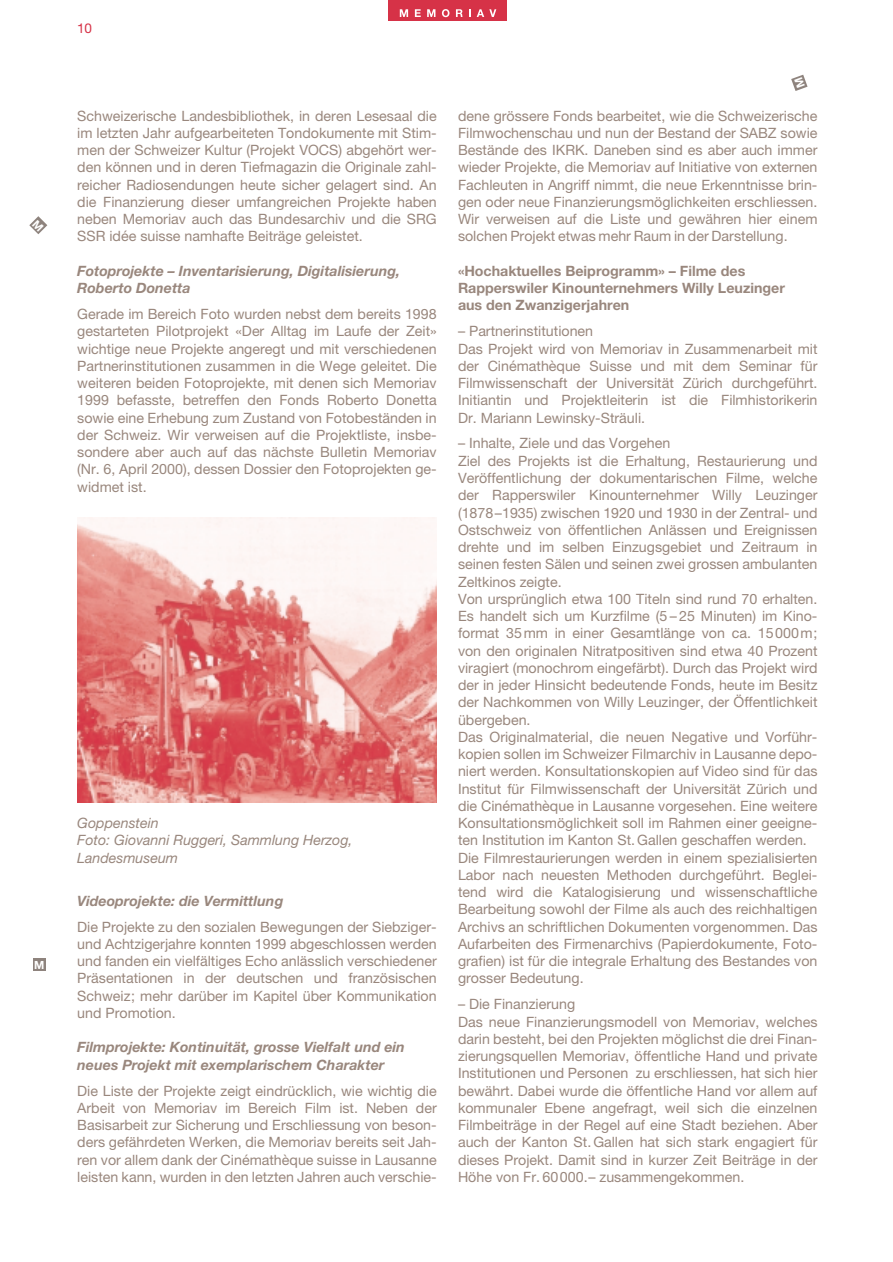
<style>
.page{position:relative;width:893px;height:1262px;background:#fff}
.page>*{position:absolute;margin:0;border:0;box-sizing:border-box;transform-origin:0 0}
.t1{font:14.25px/17.2px "Helvetica Neue";color:#99877d;text-align:justify}
.t2{font:italic 700 14.25px/17.2px "Helvetica Neue";color:#99877d}
.t3{font:700 14.25px/17.2px "Helvetica Neue";color:#99877d}
.t4{font:italic 14.25px/17.2px "Helvetica Neue";color:#99877d}
.t5{font:13.5px "Helvetica Neue";color:#d63247}
.t6{font:700 11.25px "Helvetica Neue";color:#fff}
</style>
<div class="page">
<div style="left:388px;top:0;width:118px;height:21px;background:#d63247"></div>
<svg style="left:400px;top:9px;width:8px;height:8px"></svg>
<svg style="left:415px;top:9px;width:6px;height:8px"></svg>
<svg style="left:427px;top:9px;width:8px;height:8px"></svg>
<svg style="left:442px;top:9px;width:7px;height:8px"></svg>
<svg style="left:456px;top:9px;width:6px;height:8px"></svg>
<svg style="left:476px;top:9px;width:20px;height:8px"></svg>
<div style="left:33px;top:957px;width:13px;height:13px;background:#8e837d"></div>
<img style="left:77px;top:517px;width:359px;height:285px">
<svg style="left:791px;top:75px;width:17px;height:16px"></svg>
<svg style="left:29px;top:216px;width:18px;height:18px"></svg>
<p class="t6" style="left:34px;top:960px;width:12px">M</p>
<p class="t5" style="left:77px;top:23px;width:16px">10</p>
<p class="t1" style="left:77px;top:109px;width:361px">Schweizerische Landesbibliothek, in deren Lesesaal die im letzten Jahr aufgearbeiteten Tondokumente mit Stim&shy;men der Schweizer Kultur (Projekt VOCS) abgehört wer&shy;den können und in deren Tiefmagazin die Originale zahl&shy;reicher Radiosendungen heute sicher gelagert sind. An die Finanzierung dieser umfangreichen Projekte haben neben Memoriav auch das Bundesarchiv und die SRG SSR idée suisse namhafte Beiträge geleistet.</p>
<p class="t2" style="left:77px;top:264px;width:324px">Fotoprojekte – Inventarisierung, Digitalisierung,<br>Roberto Donetta</p>
<p class="t1" style="left:77px;top:307px;width:361px">Gerade im Bereich Foto wurden nebst dem bereits 1998 gestarteten Pilotprojekt «Der Alltag im Laufe der Zeit» wichtige neue Projekte angeregt und mit verschiedenen Partnerinstitutionen zusammen in die Wege geleitet. Die weiteren beiden Fotoprojekte, mit denen sich Memoriav 1999 befasste, betreffen den Fonds Roberto Donetta sowie eine Erhebung zum Zustand von Fotobeständen in der Schweiz. Wir verweisen auf die Projektliste, insbe&shy;sondere aber auch auf das nächste Bulletin Memoriav (Nr. 6, April 2000), dessen Dossier den Fotoprojekten ge&shy;widmet ist.</p>
<p class="t4" style="left:77px;top:816px;width:277px">Goppenstein<br>Foto: Giovanni Ruggeri, Sammlung Herzog,<br>Landesmuseum</p>
<p class="t2" style="left:77px;top:893px;width:208px">Videoprojekte: die Vermittlung</p>
<p class="t1" style="left:77px;top:919px;width:361px">Die Projekte zu den sozialen Bewegungen der Siebziger&shy;und Achtzigerjahre konnten 1999 abgeschlossen werden und fanden ein vielfältiges Echo anlässlich verschiedener Präsentationen in der deutschen und französischen Schweiz; mehr darüber im Kapitel über Kommunikation und Promotion.</p>
<p class="t2" style="left:77px;top:1040px;width:329px">Filmprojekte: Kontinuität, grosse Vielfalt und ein neues Projekt mit exemplarischem Charakter</p>
<p class="t1" style="left:77px;top:1083px;width:361px">Die Liste der Projekte zeigt eindrücklich, wie wichtig die Arbeit von Memoriav im Bereich Film ist. Neben der Basisarbeit zur Sicherung und Erschliessung von beson&shy;ders gefährdeten Werken, die Memoriav bereits seit Jah&shy;ren vor allem dank der Cinémathèque suisse in Lausanne leisten kann, wurden in den letzten Jahren auch verschie-</p>
<p class="t1" style="left:458px;top:109px;width:361px">dene grössere Fonds bearbeitet, wie die Schweizerische Filmwochenschau und nun der Bestand der SABZ sowie Bestände des IKRK. Daneben sind es aber auch immer wieder Projekte, die Memoriav auf Initiative von externen Fachleuten in Angriff nimmt, die neue Erkenntnisse brin&shy;gen oder neue Finanzierungsmöglichkeiten erschliessen.<br>Wir verweisen auf die Liste und gewähren hier einem solchen Projekt etwas mehr Raum in der Darstellung.</p>
<p class="t3" style="left:458px;top:264px;width:328px">«Hochaktuelles Beiprogramm» – Filme des<br>Rapperswiler Kinounternehmers Willy Leuzinger aus den Zwanzigerjahren</p>
<p class="t1" style="left:458px;top:324px;width:361px;text-align:left">– Partnerinstitutionen<br>Das Projekt wird von Memoriav in Zusammenarbeit mit der Cinémathèque Suisse und mit dem Seminar für Filmwissenschaft der Universität Zürich durchgeführt.<br>Initiantin und Projektleiterin ist die Filmhistorikerin Dr. Mariann Lewinsky-Sträuli.</p>
<p class="t1" style="left:458px;top:436px;width:361px;text-align:left">– Inhalte, Ziele und das Vorgehen<br>Ziel des Projekts ist die Erhaltung, Restaurierung und Veröffentlichung der dokumentarischen Filme, welche der Rapperswiler Kinounternehmer Willy Leuzinger (1878–1935) zwischen 1920 und 1930 in der Zentral- und Ostschweiz von öffentlichen Anlässen und Ereignissen drehte und im selben Einzugsgebiet und Zeitraum in seinen festen Sälen und seinen zwei grossen ambulanten Zeltkinos zeigte.<br>Von ursprünglich etwa 100 Titeln sind rund 70 erhalten.<br>Es handelt sich um Kurzfilme (5 – 25 Minuten) im Kino&shy;format 35mm in einer Gesamtlänge von ca. 15000m; von den originalen Nitratpositiven sind etwa 40 Prozent viragiert (monochrom eingefärbt). Durch das Projekt wird der in jeder Hinsicht bedeutende Fonds, heute im Besitz der Nachkommen von Willy Leuzinger, der Öffentlichkeit übergeben.<br>Das Originalmaterial, die neuen Negative und Vorführ&shy;kopien sollen im Schweizer Filmarchiv in Lausanne depo&shy;niert werden. Konsultationskopien auf Video sind für das Institut für Filmwissenschaft der Universität Zürich und die Cinémathèque in Lausanne vorgesehen. Eine weitere Konsultationsmöglichkeit soll im Rahmen einer geeigne&shy;ten Institution im Kanton St.Gallen geschaffen werden.<br>Die Filmrestaurierungen werden in einem spezialisierten Labor nach neuesten Methoden durchgeführt. Beglei&shy;tend wird die Katalogisierung und wissenschaftliche Bearbeitung sowohl der Filme als auch des reichhaltigen Archivs an schriftlichen Dokumenten vorgenommen. Das Aufarbeiten des Firmenarchivs (Papierdokumente, Foto&shy;grafien) ist für die integrale Erhaltung des Bestandes von grosser Bedeutung.</p>
<p class="t1" style="left:458px;top:997px;width:361px;text-align:left">– Die Finanzierung<br>Das neue Finanzierungsmodell von Memoriav, welches darin besteht, bei den Projekten möglichst die drei Finan&shy;zierungsquellen Memoriav, öffentliche Hand und private Institutionen und Personen zu erschliessen, hat sich hier bewährt. Dabei wurde die öffentliche Hand vor allem auf kommunaler Ebene angefragt, weil sich die einzelnen Filmbeiträge in der Regel auf eine Stadt beziehen. Aber auch der Kanton St.Gallen hat sich stark engagiert für dieses Projekt. Damit sind in kurzer Zeit Beiträge in der Höhe von Fr. 60000.– zusammengekommen.</p>
</div>
